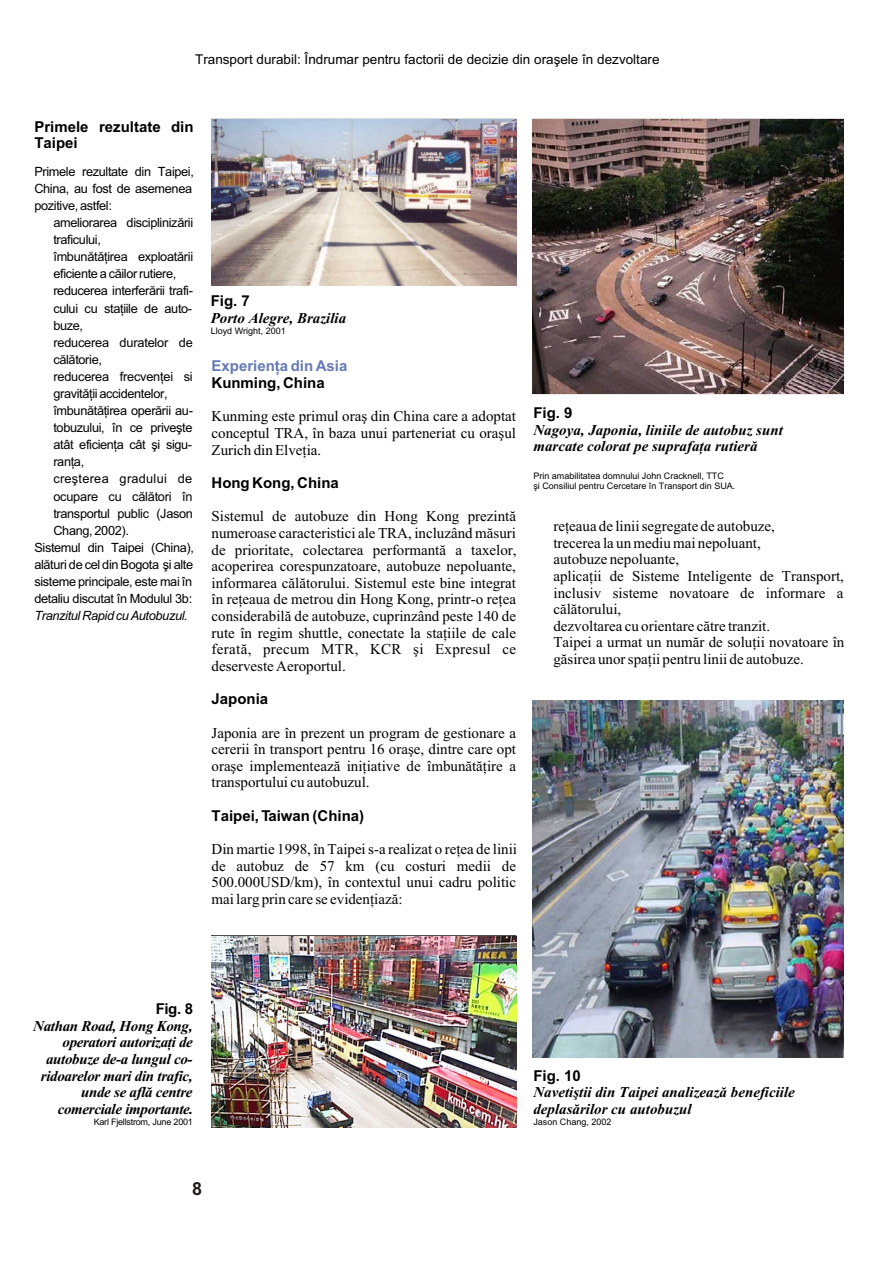
<style>
.page{position:relative;width:894px;height:1263px;background:#fff}
.page>*{position:absolute;margin:0;border:0;box-sizing:border-box;transform-origin:0 0}
.t1{font:700 18px "Arial CE";color:#1f1a17}
.t2{font:15px/16.6px "Times New Roman CE";color:#000;text-align:justify}
.t3{font:italic 700 15px/16.6px "Times New Roman CE";color:#000}
.t4{font:italic 700 15px/16.6px "Times New Roman CE";letter-spacing:-.025em;color:#000;text-align:right}
.t5{font:700 15px/16.8px "Arial CE";color:#000}
.t6{font:700 15px "Arial CE";color:#667ab5}
.t7{font:13.5px "Arial CE";color:#000}
.t8{font:12.75px/17.1px "Arial CE";letter-spacing:-.03em;color:#000}
.t9{font:italic 12.75px "Arial CE";letter-spacing:-.03em;color:#000}
.t10{font:12.75px "Arial CE";letter-spacing:.02em;color:#000}
.t11{font:9px/10.1px "Arial CE";color:#000}
.t12{font:9px "Arial CE";letter-spacing:-.025em;color:#000}
</style>
<div class="page">
<img style="left:533px;top:119px;width:311px;height:275px">
<img style="left:212px;top:936px;width:304px;height:192px">
<img style="left:211px;top:119px;width:305px;height:166px">
<img style="left:533px;top:701px;width:311px;height:357px">
<p class="t7" style="left:195px;top:52px;width:466px">Transport durabil: Îndrumar pentru factorii de decizie din oraºele în dezvoltare</p>
<p class="t5" style="left:34px;top:119px;width:161px">Primele rezultate din<br>Taipei</p>
<p class="t8" style="left:34px;top:163px;width:161px">Primele rezultate din Taipei,<br>China, au fost de asemenea pozitive, astfel:</p>
<p class="t8" style="left:53px;top:214px;width:141px">ameliorarea disciplinizãrii</p>
<p class="t8" style="left:53px;top:232px;width:49px">traficului,</p>
<p class="t8" style="left:53px;top:249px;width:141px">îmbunãtãþirea exploatãrii</p>
<p class="t8" style="left:53px;top:266px;width:124px">eficiente a cãilor rutiere,</p>
<p class="t8" style="left:53px;top:283px;width:141px">reducerea interferãrii trafi-</p>
<p class="t8" style="left:53px;top:300px;width:140px">cului cu staþiile de auto-</p>
<p class="t8" style="left:53px;top:317px;width:31px">buze,</p>
<p class="t8" style="left:53px;top:334px;width:141px">reducerea duratelor de</p>
<p class="t8" style="left:53px;top:351px;width:50px">cãlãtorie,</p>
<p class="t8" style="left:53px;top:368px;width:141px">reducerea frecvenþei si</p>
<p class="t8" style="left:53px;top:385px;width:116px">gravitãþii accidentelor,</p>
<p class="t8" style="left:53px;top:402px;width:141px">îmbunãtãþirea operãrii au-</p>
<p class="t8" style="left:53px;top:420px;width:141px">tobuzului, în ce priveºte</p>
<p class="t8" style="left:53px;top:437px;width:140px">atât eficienþa cât ºi sigu-</p>
<p class="t8" style="left:53px;top:454px;width:32px">ranþa,</p>
<p class="t10" style="left:53px;top:472px;width:140px">creºterea gradului de</p>
<p class="t8" style="left:53px;top:488px;width:141px">ocupare cu cãlãtori în</p>
<p class="t8" style="left:53px;top:505px;width:141px">transportul public (Jason</p>
<p class="t8" style="left:53px;top:522px;width:77px">Chang, 2002).</p>
<p class="t8" style="left:34px;top:539px;width:161px">Sistemul din Taipei (China),</p>
<p class="t8" style="left:34px;top:556px;width:160px">alãturi de cel din Bogota ºi alte</p>
<p class="t8" style="left:34px;top:573px;width:159px">sisteme principale, este mai în</p>
<p class="t8" style="left:34px;top:590px;width:159px">detaliu discutat în Modulul 3b:</p>
<p class="t9" style="left:34px;top:609px;width:155px">Tranzitul Rapid cu Autobuzul.</p>
<p class="t5" style="left:211px;top:293px;width:41px">Fig. 7</p>
<p class="t3" style="left:211px;top:310px;width:137px">Porto Alegre, Brazilia</p>
<p class="t11" style="left:211px;top:326px;width:76px">Lloyd Wright, 2001</p>
<p class="t6" style="left:212px;top:358px;width:137px">Experienþa din Asia</p>
<p class="t5" style="left:212px;top:375px;width:115px">Kunming, China</p>
<p class="t2" style="left:212px;top:408px;width:306px">Kunming este primul oraº din China care a adoptat conceptul TRA, în baza unui parteneriat cu oraºul Zurich din Elveþia.</p>
<p class="t5" style="left:212px;top:475px;width:129px">Hong Kong, China</p>
<p class="t2" style="left:212px;top:508px;width:307px">Sistemul de autobuze din Hong Kong prezintã numeroase caracteristici ale TRA, incluzând mãsuri de prioritate, colectarea performantã a taxelor, acoperirea corespunzatoare, autobuze nepoluante, informarea cãlãtorului. Sistemul este bine integrat în reþeaua de metrou din Hong Kong, printr-o reþea considerabilã de autobuze, cuprinzând peste 140 de rute în regim shuttle, conectate la staþiile de cale feratã, precum MTR, KCR ºi Expresul ce deserveste Aeroportul.</p>
<p class="t5" style="left:212px;top:691px;width:58px">Japonia</p>
<p class="t2" style="left:212px;top:724px;width:306px">Japonia are în prezent un program de gestionare a cererii în transport pentru 16 oraºe, dintre care opt oraºe implementeazã iniþiative de îmbunãtãþire a transportului cu autobuzul.</p>
<p class="t5" style="left:212px;top:808px;width:154px">Taipei, Taiwan (China)</p>
<p class="t2" style="left:212px;top:841px;width:307px">Din martie 1998, în Taipei s-a realizat o reþea de linii de autobuz de 57 km (cu costuri medii de 500.000USD/km), în contextul unui cadru politic mai larg prin care se evidenþiazã:</p>
<p class="t5" style="left:533px;top:405px;width:41px">Fig. 9</p>
<p class="t3" style="left:533px;top:422px;width:251px">Nagoya, Japonia, liniile de autobuz sunt marcate colorat pe suprafaþa rutierã</p>
<p class="t11" style="left:533px;top:472px;width:203px">Prin amabilitatea domnului John Cracknell, TTC<br>ºi Consiliul pentru Cercetare în Transport din SUA.</p>
<p class="t2" style="left:553px;top:518px;width:293px;text-align:left">reþeaua de linii segregate de autobuze,<br>trecerea la un mediu mai nepoluant,<br>autobuze nepoluante,<br>aplicaþii de Sisteme Inteligente de Transport, inclusiv sisteme novatoare de informare a cãlãtorului,<br>dezvoltarea cu orientare cãtre tranzit.<br>Taipei a urmat un numãr de soluþii novatoare în gãsirea unor spaþii pentru linii de autobuze.</p>
<p class="t5" style="left:156px;top:1001px;width:39px">Fig. 8</p>
<p class="t4" style="left:33px;top:1018px;width:162px">Nathan Road, Hong Kong, operatori autorizaþi de autobuze de-a lungul co&shy;ridoarelor mari din trafic, unde se aflã centre comerciale importante.</p>
<p class="t12" style="left:94px;top:1117px;width:101px">Karl Fjellstrom, June 2001</p>
<p class="t1" style="left:192px;top:1179px;width:12px">8</p>
<p class="t5" style="left:533px;top:1068px;width:49px">Fig. 10</p>
<p class="t3" style="left:533px;top:1084px;width:263px">Navetiºtii din Taipei analizeazã beneficiile deplasãrilor cu autobuzul</p>
<p class="t11" style="left:533px;top:1117px;width:80px">Jason Chang, 2002</p>
</div>
